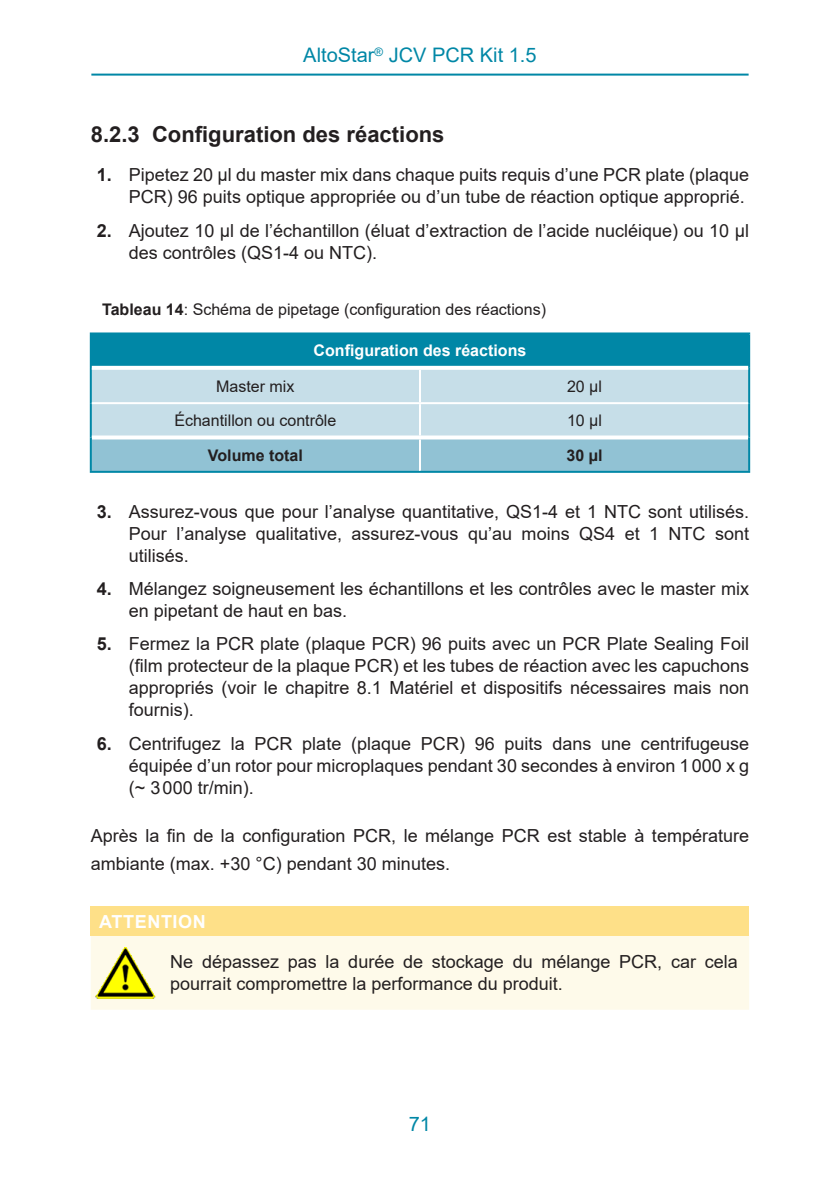
<style>
.page{position:relative;width:840px;height:1191px;background:#fff}
.page>*{position:absolute;margin:0;border:0;box-sizing:border-box;transform-origin:0 0}
.Level_3{font:700 22px "Arial";color:#231f20}
.Seitenkopf{font:20px "Arial";color:#0087a6}
.Mengentext{font:18px/22px "Arial";color:#231f20}
.Note_hazard_conseque{font:18px/22px "Arial";color:#231f20}
.Note_Titel{font:700 18px "Arial";letter-spacing:.035em;color:#fff}
.Titel{font:16px "Arial";color:#231f20}
.Mengentext_zentriert{font:16px "Arial";color:#231f20}
.Kopfzeile{font:700 16px "Arial";color:#fff}
.Fußzeile{font:700 16px "Arial";color:#231f20}
.s1{font-weight:700}
</style>
<div class="page">
<hr style="left:91px;top:74px;width:657px;height:2px;background:#0087a6">
<div style="left:91px;top:333px;width:657px;height:35px;background:#0087a6"></div>
<svg style="left:92px;top:370px;width:655px;height:101px"></svg>
<hr style="left:90px;top:368px;width:2px;height:35px;background:#0087a6">
<hr style="left:747px;top:368px;width:2px;height:35px;background:#0087a6">
<hr style="left:90px;top:403px;width:2px;height:34px;background:#0087a6">
<hr style="left:747px;top:403px;width:2px;height:34px;background:#0087a6">
<hr style="left:419px;top:370px;width:2px;height:32px;background:#fff">
<hr style="left:92px;top:402px;width:328px;height:2px;background:#fff">
<hr style="left:420px;top:402px;width:327px;height:2px;background:#fff">
<hr style="left:419px;top:404px;width:2px;height:31px;background:#fff">
<hr style="left:90px;top:332px;width:330px;height:2px;background:#0087a6">
<hr style="left:90px;top:334px;width:2px;height:34px;background:#0087a6">
<hr style="left:420px;top:332px;width:329px;height:2px;background:#0087a6">
<hr style="left:747px;top:334px;width:2px;height:34px;background:#0087a6">
<hr style="left:92px;top:366px;width:328px;height:4px;background:#fff">
<hr style="left:420px;top:366px;width:327px;height:4px;background:#fff">
<svg style="left:92px;top:435px;width:328px;height:4px"></svg>
<hr style="left:90px;top:437px;width:2px;height:34px;background:#0087a6">
<hr style="left:90px;top:471px;width:330px;height:2px;background:#0087a6">
<svg style="left:420px;top:435px;width:327px;height:4px"></svg>
<hr style="left:419px;top:439px;width:2px;height:32px;background:#fff">
<hr style="left:747px;top:437px;width:2px;height:34px;background:#0087a6">
<hr style="left:420px;top:471px;width:329px;height:2px;background:#0087a6">
<div style="left:91px;top:907px;width:657px;height:29px;background:#fee088"></div>
<div style="left:91px;top:936px;width:657px;height:73px;background:#fefaea"></div>
<img style="left:94px;top:941px;width:62px;height:63px">
<p class="Seitenkopf" style="left:303px;top:41px;width:235px">AltoStar<sup>®</sup> JCV PCR Kit 1.5</p>
<p class="Level_3" style="left:91px;top:119px;width:355px">8.2.3 Configuration des réactions</p>
<p class="Mengentext" style="left:97px;top:164px;width:653px;text-align:right"><span class="s1">1.</span> Pipetez 20 µl du master mix dans chaque puits requis d’une PCR plate (plaque<br>PCR) 96 puits optique appropriée ou d’un tube de réaction optique approprié.</p>
<p class="Mengentext" style="left:129px;top:219px;width:621px;text-indent:-32px"><span class="s1">2.</span> Ajoutez 10 µl de l’échantillon (éluat d’extraction de l’acide nucléique) ou 10 µl des contrôles (QS1-4 ou NTC).</p>
<p class="Titel" style="left:102px;top:299px;width:445px"><span class="s1">Tableau 14</span>: Schéma de pipetage (configuration des réactions)</p>
<p class="Kopfzeile" style="left:313px;top:339px;width:214px">Configuration des réactions</p>
<p class="Mengentext_zentriert" style="left:216px;top:375px;width:80px">Master mix</p>
<p class="Mengentext_zentriert" style="left:566px;top:375px;width:37px">20 µl</p>
<p class="Mengentext_zentriert" style="left:174px;top:409px;width:163px">Échantillon ou contrôle</p>
<p class="Mengentext_zentriert" style="left:566px;top:409px;width:37px">10 µl</p>
<p class="Fußzeile" style="left:208px;top:443px;width:96px">Volume total</p>
<p class="Fußzeile" style="left:566px;top:443px;width:37px">30 µl</p>
<p class="Mengentext" style="left:129px;top:500px;width:621px;text-align:justify;text-indent:-32px"><span class="s1">3.</span> Assurez-vous que pour l’analyse quantitative, QS1-4 et 1 NTC sont utilisés.<br>Pour l’analyse qualitative, assurez-vous qu’au moins QS4 et 1 NTC sont utilisés.</p>
<p class="Mengentext" style="left:129px;top:577px;width:621px;text-indent:-32px"><span class="s1">4.</span> Mélangez soigneusement les échantillons et les contrôles avec le master mix en pipetant de haut en bas.</p>
<p class="Mengentext" style="left:129px;top:633px;width:621px;text-align:justify;text-indent:-32px"><span class="s1">5.</span> Fermez la PCR plate (plaque PCR) 96 puits avec un PCR Plate Sealing Foil (film protecteur de la plaque PCR) et les tubes de réaction avec les capuchons appropriés (voir le chapitre 8.1 Matériel et dispositifs nécessaires mais non fournis).</p>
<p class="Mengentext" style="left:129px;top:732px;width:621px;text-align:justify;text-indent:-32px"><span class="s1">6.</span> Centrifugez la PCR plate (plaque PCR) 96 puits dans une centrifugeuse équipée d’un rotor pour microplaques pendant 30 secondes à environ 1000 x g (~ 3000 tr/min).</p>
<p class="Mengentext" style="left:91px;top:821px;width:659px;line-height:28px">Après la fin de la configuration PCR, le mélange PCR est stable à température ambiante (max. +30 °C) pendant 30 minutes.</p>
<p class="Note_Titel" style="left:99px;top:909px;width:108px">ATTENTION</p>
<p class="Note_hazard_conseque" style="left:170px;top:951px;width:568px">Ne dépassez pas la durée de stockage du mélange PCR, car cela pourrait compromettre la performance du produit.</p>
<p class="Seitenkopf" style="left:408px;top:1110px;width:24px">71</p>
</div>
